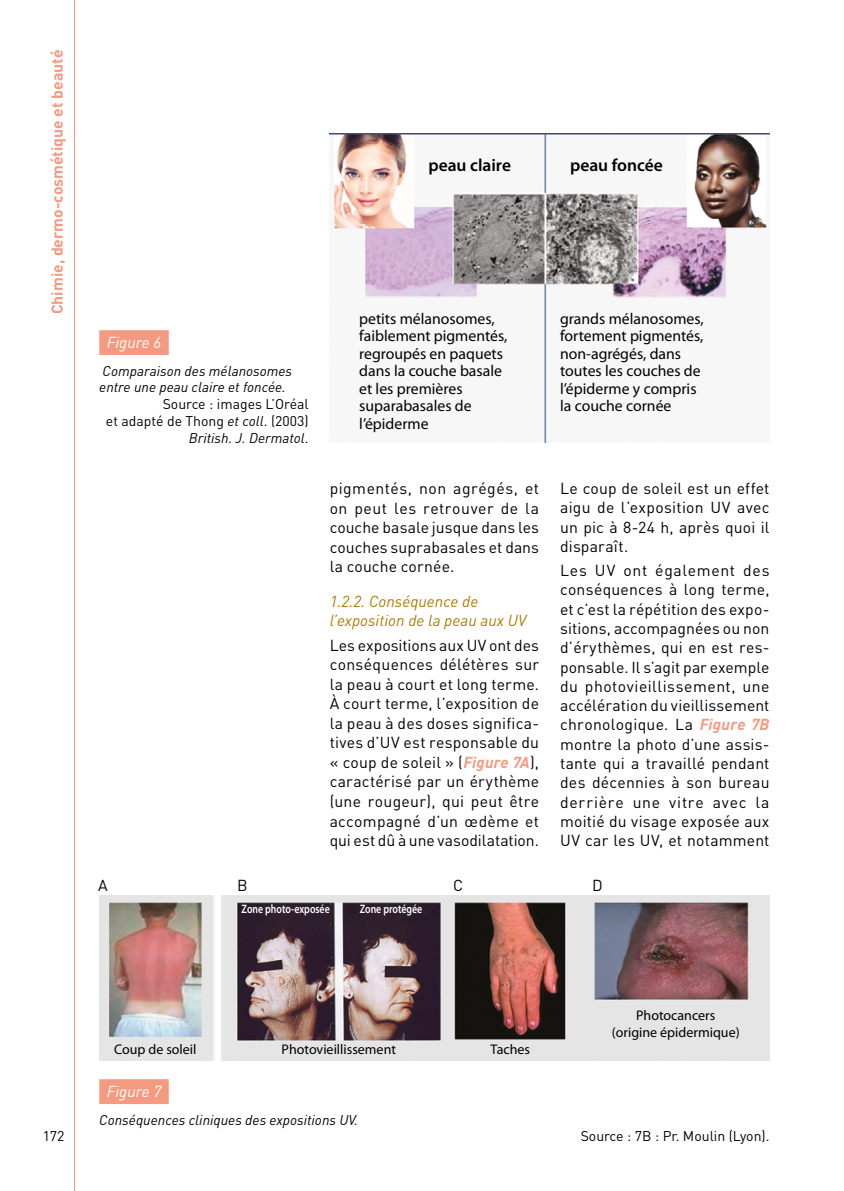
<style>
.page{position:relative;width:844px;height:1191px;background:#fff}
.page>*{position:absolute;margin:0;border:0;box-sizing:border-box;transform-origin:0 0}
.t1{font:600 17.5px "Myriad Pro";color:#000}
._04-Texte_courant{font:15.75px/19.2px "DIN";letter-spacing:.01em;color:#000;text-align:justify}
.t2{font:15.75px "Myriad Pro";color:#000}
._7-Inter_3{font:italic 15.75px/19.6px "DIN";color:#ab7c00}
.t3{font:700 15.75px "DIN";color:#f39a80}
._05_legende_numero{font:italic 15.75px "DIN";color:#fff}
.Credit_photo{font:14px/16.8px "DIN";color:#000;text-align:right}
._05-legendes{font:italic 14px/16.8px "DIN";color:#000}
.t4{font:14px/16.8px "Myriad Pro";color:#000;text-align:center}
.t5{font:600 12.25px "Myriad Pro";color:#fff;scale:.8 1}
.s1{font-style:italic}
.s2{font-weight:700;font-style:italic;color:#f39a80}
</style>
<div class="page">
<svg style="left:74px;top:0;width:1px;height:1191px"></svg>
<div style="left:99px;top:330px;width:70px;height:25px;background:#f39a80"></div>
<div style="left:99px;top:1079px;width:70px;height:25px;background:#f39a80"></div>
<img style="left:329px;top:134px;width:440px;height:309px">
<img style="left:99px;top:895px;width:670px;height:165px">
<p class="t3" style="left:47px;top:314px;width:266px;rotate:-90deg">Chimie, dermo-cosmétique et beauté</p>
<p class="t1" style="left:428px;top:154px;width:84px">peau claire</p>
<p class="t1" style="left:570px;top:154px;width:94px">peau foncée</p>
<p class="_05_legende_numero" style="left:107px;top:332px;width:56px">Figure 6</p>
<p class="_05-legendes" style="left:99px;top:362px;width:194px">Comparaison des mélanosomes entre une peau claire et foncée.</p>
<p class="Credit_photo" style="left:106px;top:395px;width:204px">Source : images L’Oréal<br>et adapté de Thong <span class="s1">et coll</span>. (2003)<br><span class="s1">British. J. Dermatol</span>.</p>
<p class="t2" style="left:359px;top:309px;width:137px">petits mélanosomes,</p>
<p class="t2" style="left:359px;top:326px;width:150px">faiblement pigmentés,</p>
<p class="t2" style="left:359px;top:344px;width:145px">regroupés en paquets</p>
<p class="t2" style="left:359px;top:361px;width:144px">dans la couche basale</p>
<p class="t2" style="left:359px;top:379px;width:105px">et les premières</p>
<p class="t2" style="left:359px;top:396px;width:114px">suparabasales de</p>
<p class="t2" style="left:359px;top:414px;width:71px">l’épiderme</p>
<p class="_04-Texte_courant" style="left:329px;top:478px;width:211px">pigmentés, non agrégés, et on peut les retrouver de la couche basale jusque dans les couches suprabasales et dans la couche cornée.</p>
<p class="_7-Inter_3" style="left:329px;top:591px;width:198px">1.2.2. Conséquence de l’exposition de la peau aux UV</p>
<p class="_04-Texte_courant" style="left:329px;top:635px;width:211px">Les expositions aux UV ont des conséquences délétères sur la peau à court et long terme.<br>À court terme, l’exposition de la peau à des doses significa&shy;tives d’UV est responsable du « coup de soleil » (<span class="s2">Figure 7A</span>), caractérisé par un érythème (une rougeur), qui peut être accompagné d’un œdème et qui est dû à une vasodilatation.</p>
<p class="t2" style="left:560px;top:309px;width:145px">grands mélanosomes,</p>
<p class="t2" style="left:560px;top:326px;width:145px">fortement pigmentés,</p>
<p class="t2" style="left:560px;top:344px;width:122px">non-agrégés, dans</p>
<p class="t2" style="left:560px;top:361px;width:142px">toutes les couches de</p>
<p class="t2" style="left:560px;top:379px;width:138px">l’épiderme y compris</p>
<p class="t2" style="left:560px;top:396px;width:113px">la couche cornée</p>
<p class="_04-Texte_courant" style="left:560px;top:478px;width:211px">Le coup de soleil est un effet aigu de l’exposition UV avec un pic à 8-24 h, après quoi il disparaît.</p>
<p class="_04-Texte_courant" style="left:560px;top:560px;width:211px">Les UV ont également des conséquences à long terme, et c’est la répétition des expo&shy;sitions, accompagnées ou non d’érythèmes, qui en est res&shy;ponsable. Il s’agit par exemple du photovieillissement, une accélération du vieillissement chronologique. La <span class="s2">Figure 7B </span>montre la photo d’une assis&shy;tante qui a travaillé pendant des décennies à son bureau derrière une vitre avec la moitié du visage exposée aux UV car les UV, et notamment</p>
<p class="_04-Texte_courant" style="left:98px;top:875px;width:11px">A</p>
<p class="_04-Texte_courant" style="left:237px;top:875px;width:12px">B</p>
<p class="_04-Texte_courant" style="left:453px;top:875px;width:12px">C</p>
<p class="_04-Texte_courant" style="left:592px;top:875px;width:12px">D</p>
<p class="t5" style="left:241px;top:901px;width:112px">Zone photo-exposée</p>
<p class="t5" style="left:359px;top:901px;width:80px">Zone protégée</p>
<p class="Credit_photo" style="left:43px;top:1127px;width:23px">172</p>
<p class="t4" style="left:114px;top:1041px;width:84px">Coup de soleil</p>
<p class="t4" style="left:281px;top:1041px;width:116px">Photovieillissement</p>
<p class="t4" style="left:490px;top:1041px;width:41px">Taches</p>
<p class="_05_legende_numero" style="left:107px;top:1081px;width:56px">Figure 7</p>
<p class="_05-legendes" style="left:99px;top:1110px;width:260px">Conséquences cliniques des expositions UV.</p>
<p class="t4" style="left:611px;top:1007px;width:129px">Photocancers (origine épidermique)</p>
<p class="Credit_photo" style="left:580px;top:1127px;width:190px">Source : 7B : Pr. Moulin (Lyon).</p>
</div>
